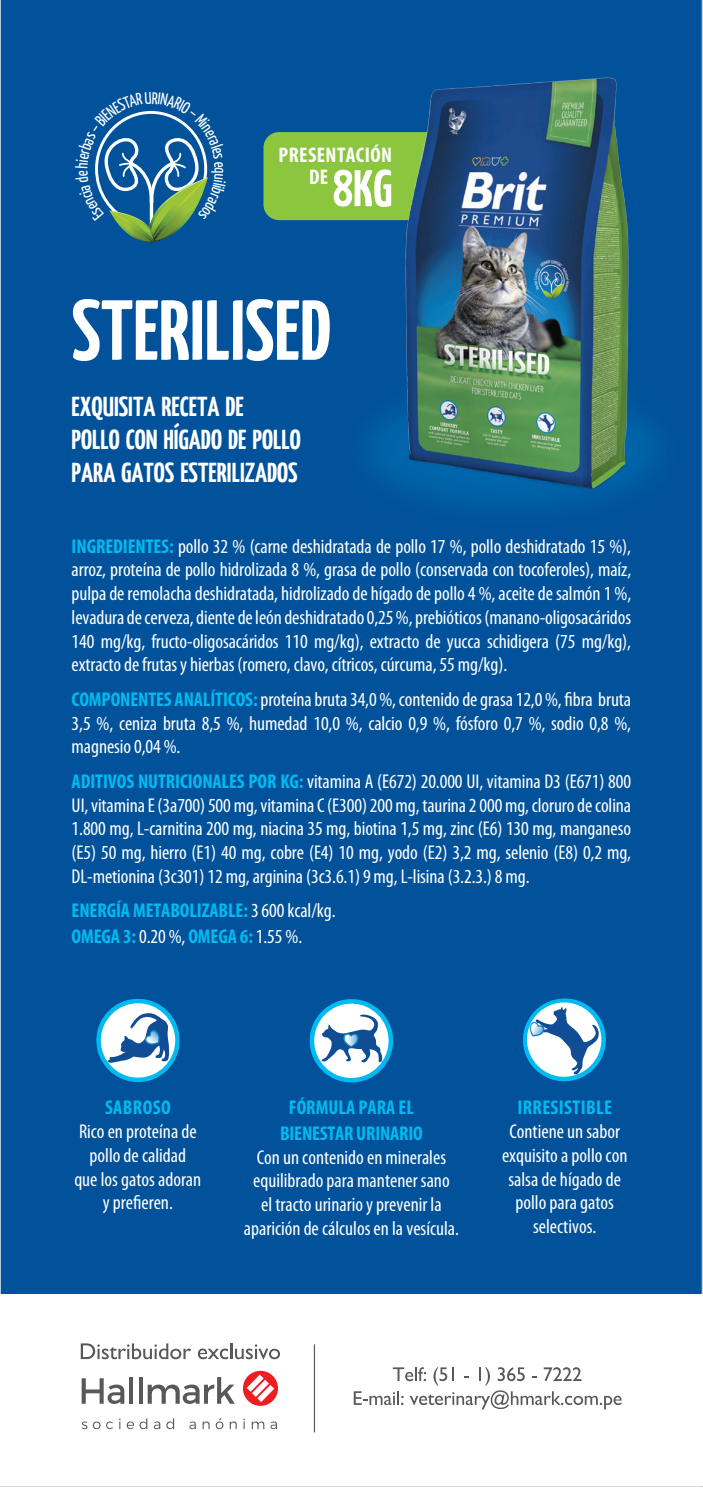
<style>
.page{position:relative;width:703px;height:1488px;background:#fff}
.page>*{position:absolute;margin:0;border:0;box-sizing:border-box;transform-origin:0 0}
.t1{font:700 85px "Yanone Kaffeesatz";color:#fff}
.t2{font:700 51.5px "Yanone Kaffeesatz";color:#fff}
.t3{font:700 27.5px/33px "Yanone Kaffeesatz";color:#fff}
.t4{font:700 condensed 21.25px/22.5px "Myriad Pro";letter-spacing:.02em;color:#fff}
.t5{font:condensed 20px/23.8px "Myriad Pro";color:#fff;text-align:justify}
.t6{font:700 condensed 20px/25.5px "Myriad Pro";letter-spacing:-.005em;color:#00baf1}
.t7{font:700 condensed 20px "Myriad Pro";letter-spacing:.02em;color:#00baf1}
.s1{font-weight:700;color:#00baf1}
.s2{font-weight:400;color:#fff}
</style>
<div class="page">
<hr style="left:702px;top:0;width:1px;height:1486px;background:#01529a">
<div style="left:0;top:0;width:702px;height:1294px;background:#01529a"></div>
<div style="left:0;top:302px;width:50px;height:293px;background:#01529a"></div>
<div style="left:275px;top:302px;width:427px;height:293px;background:#01529a"></div>
<svg style="left:524px;top:1000px;width:79px;height:79px"></svg>
<div style="left:96px;top:998px;width:84px;height:84px;border:5px solid #00baf1;border-radius:50%"></div>
<svg style="left:99px;top:1001px;width:78px;height:79px"></svg>
<div style="left:309px;top:999px;width:84px;height:83px;border:5px solid #00baf1;border-radius:50%"></div>
<svg style="left:312px;top:1001px;width:79px;height:79px"></svg>
<svg style="left:354px;top:1367px;width:267px;height:42px"></svg>
<svg style="left:81px;top:1343px;width:110px;height:16px"></svg>
<svg style="left:198px;top:1343px;width:82px;height:16px"></svg>
<svg style="left:82px;top:1378px;width:42px;height:25px"></svg>
<hr style="left:129px;top:1377px;width:4px;height:26px;background:#57585a">
<svg style="left:139px;top:1377px;width:3px;height:26px"></svg>
<svg style="left:148px;top:1377px;width:87px;height:26px"></svg>
<svg style="left:82px;top:1421px;width:5px;height:8px"></svg>
<svg style="left:93px;top:1421px;width:7px;height:8px"></svg>
<svg style="left:106px;top:1421px;width:7px;height:8px"></svg>
<svg style="left:119px;top:1418px;width:2px;height:11px"></svg>
<svg style="left:127px;top:1418px;width:20px;height:11px"></svg>
<svg style="left:154px;top:1421px;width:6px;height:8px"></svg>
<svg style="left:166px;top:1418px;width:8px;height:11px"></svg>
<svg style="left:189px;top:1421px;width:7px;height:8px"></svg>
<svg style="left:203px;top:1421px;width:6px;height:8px"></svg>
<svg style="left:216px;top:1418px;width:7px;height:11px"></svg>
<svg style="left:230px;top:1421px;width:7px;height:8px"></svg>
<svg style="left:243px;top:1418px;width:2px;height:11px"></svg>
<svg style="left:252px;top:1421px;width:12px;height:8px"></svg>
<svg style="left:270px;top:1421px;width:7px;height:8px"></svg>
<svg style="left:243px;top:1370px;width:35px;height:35px"></svg>
<svg style="left:247px;top:1374px;width:27px;height:28px"></svg>
<hr style="left:314px;top:1344px;width:1px;height:88px;background:#57585a">
<div style="left:263px;top:132px;width:184px;height:88px;background:#8bc63e;border-radius:16px"></div>
<img style="left:374px;top:47px;width:285px;height:472px">
<svg style="left:75px;top:92px;width:151px;height:156px;background:#246a99"></svg>
<p class="t4" style="left:309px;top:143px;width:84px;text-indent:-30px">PRESENTACIÓN<br>DE</p>
<h2 class="t2" style="left:332px;top:154px;width:61px">8KG</h2>
<h1 class="t1" style="left:72px;top:274px;width:261px">STERILISED</h1>
<h3 class="t3" style="left:72px;top:389px;width:230px">EXQUISITA RECETA DE<br>POLLO CON HÍGADO DE POLLO<br>PARA GATOS ESTERILIZADOS</h3>
<p class="t5" style="left:72px;top:534px;width:561px"><span class="s1">INGREDIENTES:</span> pollo 32 % (carne deshidratada de pollo 17 %, pollo deshidratado 15 %), arroz, proteína de pollo hidrolizada 8 %, grasa de pollo (conservada con tocoferoles), maíz, pulpa de remolacha deshidratada, hidrolizado de hígado de pollo 4 %, aceite de salmón 1 %, levadura de cerveza, diente de león deshidratado 0,25 %, prebióticos (manano-oligosacáridos 140 mg/kg, fructo-oligosacáridos 110 mg/kg), extracto de yucca schidigera (75 mg/kg), extracto de frutas y hierbas (romero, clavo, cítricos, cúrcuma, 55 mg/kg).</p>
<p class="t5" style="left:72px;top:687px;width:561px"><span class="s1">COMPONENTES ANALÍTICOS:</span>proteína bruta 34,0 %, contenido de grasa 12,0 %, fibra bruta 3,5 %, ceniza bruta 8,5 %, humedad 10,0 %, calcio 0,9 %, fósforo 0,7 %, sodio 0,8 %, magnesio 0,04 %.</p>
<p class="t5" style="left:72px;top:769px;width:561px"><span class="s1">ADITIVOS NUTRICIONALES POR KG:</span> vitamina A (E672) 20.000 UI, vitamina D3 (E671) 800<br>UI, vitamina E (3a700) 500 mg, vitamina C (E300) 200 mg, taurina 2 000 mg, cloruro de colina 1.800 mg, L-carnitina 200 mg, niacina 35 mg, biotina 1,5 mg, zinc (E6) 130 mg, manganeso (E5) 50 mg, hierro (E1) 40 mg, cobre (E4) 10 mg, yodo (E2) 3,2 mg, selenio (E8) 0,2 mg, DL-metionina (3c301) 12 mg, arginina (3c3.6.1) 9 mg, L-lisina (3.2.3.) 8 mg.</p>
<p class="t6" style="left:72px;top:897px;width:265px">ENERGÍA METABOLIZABLE:<span class="s2">3 600 kcal/kg.<br></span>OMEGA 3: <span class="s2">0.20 %,</span> OMEGA 6:<span class="s2">1.55 %.</span></p>
<p class="t7" style="left:105px;top:1095px;width:67px">SABROSO</p>
<p class="t5" style="left:74px;top:1120px;width:128px;text-align:center">Rico en proteína de pollo de calidad<br>que los gatos adoran y prefieren.</p>
<p class="t6" style="left:280px;top:1094px;width:144px;text-align:center">FÓRMULA PARA EL<br>BIENESTAR URINARIO</p>
<p class="t5" style="left:244px;top:1145px;width:217px;text-align:center">Con un contenido en minerales equilibrado para mantener sano<br>el tracto urinario y prevenir la aparición de cálculos en la vesícula.</p>
<p class="t7" style="left:517px;top:1095px;width:96px">IRRESISTIBLE</p>
<p class="t5" style="left:502px;top:1120px;width:127px;text-align:center">Contiene un sabor exquisito a pollo con salsa de hígado de pollo para gatos selectivos.</p>
</div>
